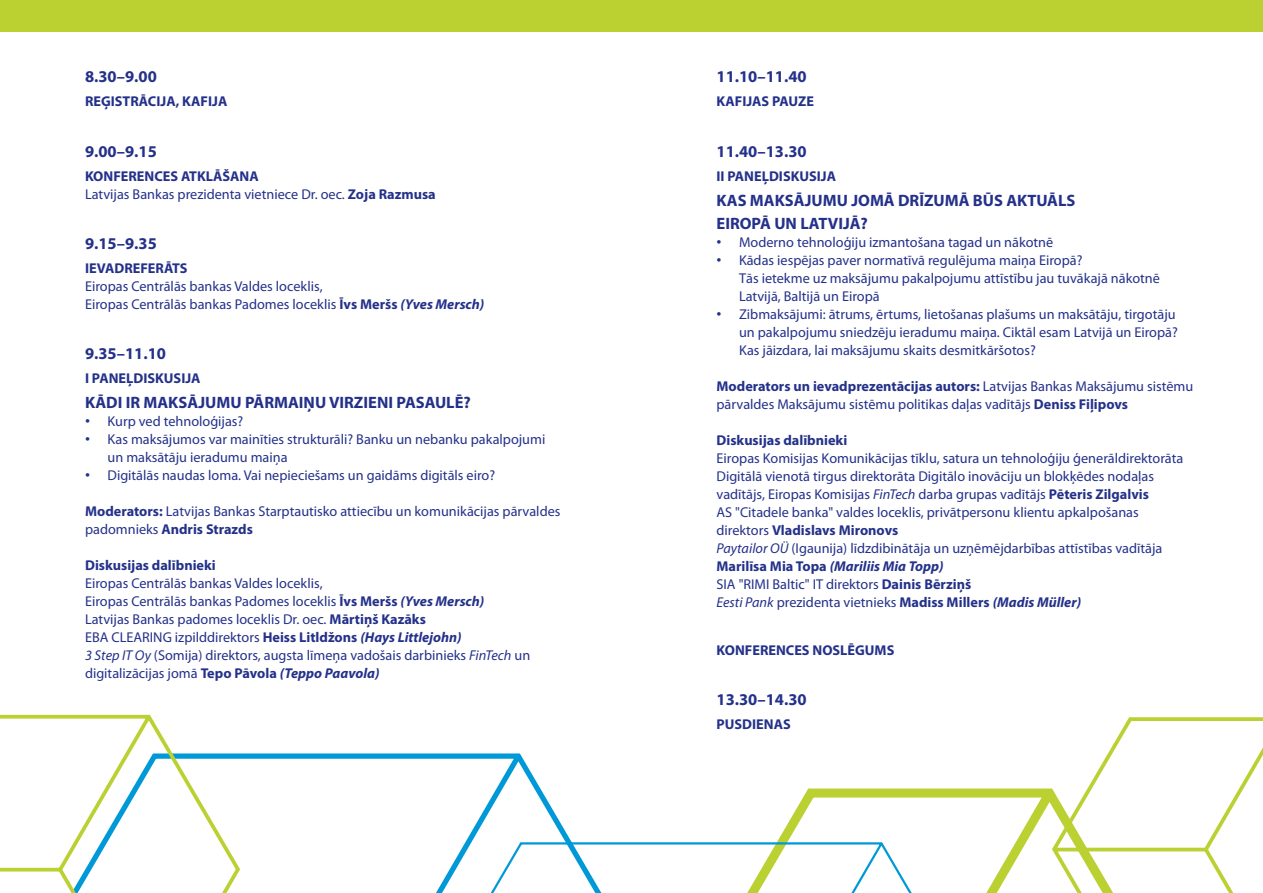
<style>
.page{position:relative;width:1263px;height:893px;background:#fff}
.page>*{position:absolute;margin:0;border:0;box-sizing:border-box;transform-origin:0 0}
.t1{font:700 16.5px/22.5px "Myriad Pro";color:#24318a}
.t2{font:14.25px/18px "Myriad Pro";color:#24318a}
.t3{font:700 14.25px "Myriad Pro";color:#24318a}
.s1{font-weight:700}
.s2{font-weight:700;font-style:italic}
.s3{font-family:"Arial"}
.s4{font-style:italic}
</style>
<div class="page">
<svg style="left:0;top:715px;width:1263px;height:178px"></svg>
<div style="left:0;top:0;width:1263px;height:31px;background:#bbd031"></div>
<p class="t1" style="left:85px;top:65px;width:73px">8.30–9.00</p>
<p class="t3" style="left:85px;top:92px;width:144px">REĢISTRĀCIJA, KAFIJA</p>
<p class="t1" style="left:85px;top:139px;width:73px">9.00–9.15</p>
<p class="t2" style="left:85px;top:167px;width:352px"><span class="s1">KONFERENCES ATKLĀŠANA<br></span>Latvijas Bankas prezidenta vietniece Dr. oec. <span class="s1">Zoja Razmusa</span></p>
<p class="t1" style="left:85px;top:231px;width:73px">9.15–9.35</p>
<p class="t3" style="left:85px;top:259px;width:104px">IEVADREFERĀTS</p>
<p class="t2" style="left:85px;top:277px;width:401px">Eiropas Centrālās bankas Valdes loceklis,<br>Eiropas Centrālās bankas Padomes loceklis <span class="s1">Īvs Meršs</span> <span class="s2">(Yves Mersch)</span></p>
<p class="t1" style="left:85px;top:341px;width:82px">9.35–11.10</p>
<p class="t3" style="left:85px;top:369px;width:117px">I PANEĻDISKUSIJA</p>
<p class="t1" style="left:85px;top:391px;width:387px">KĀDI IR MAKSĀJUMU PĀRMAIŅU VIRZIENI PASAULĒ?</p>
<p class="t2" style="left:85px;top:412px;width:160px"><span class="s3">•</span> Kurp ved tehnoloģijas?</p>
<p class="t2" style="left:108px;top:430px;width:439px;text-indent:-23px"><span class="s3">•</span> Kas maksājumos var mainīties strukturāli? Banku un nebanku pakalpojumi un maksātāju ieradumu maiņa</p>
<p class="t2" style="left:85px;top:466px;width:412px"><span class="s3">•</span> Digitālās naudas loma. Vai nepieciešams un gaidāms digitāls eiro?</p>
<p class="t2" style="left:85px;top:502px;width:477px"><span class="s1">Moderators:</span> Latvijas Bankas Starptautisko attiecību un komunikācijas pārvaldes padomnieks <span class="s1">Andris Strazds</span></p>
<p class="t3" style="left:85px;top:556px;width:132px">Diskusijas dalībnieki</p>
<p class="t2" style="left:85px;top:574px;width:447px">Eiropas Centrālās bankas Valdes loceklis,<br>Eiropas Centrālās bankas Padomes loceklis <span class="s1">Īvs Meršs</span> <span class="s2">(Yves Mersch)<br></span>Latvijas Bankas padomes loceklis Dr. oec. <span class="s1">Mārtiņš Kazāks<br></span>EBA CLEARING izpilddirektors <span class="s1">Heiss Litldžons</span> <span class="s2">(Hays Littlejohn)<br></span><span class="s4">3 Step IT Oy</span> (Somija) direktors, augsta līmeņa vadošais darbinieks <span class="s4">FinTech</span> un digitalizācijas jomā <span class="s1">Tepo Pāvola</span> <span class="s2">(Teppo Paavola)</span></p>
<p class="t1" style="left:716px;top:65px;width:92px">11.10–11.40</p>
<p class="t3" style="left:716px;top:92px;width:99px">KAFIJAS PAUZE</p>
<p class="t1" style="left:716px;top:139px;width:92px">11.40–13.30</p>
<p class="t3" style="left:716px;top:166px;width:121px">II PANEĻDISKUSIJA</p>
<p class="t1" style="left:716px;top:189px;width:360px">KAS MAKSĀJUMU JOMĀ DRĪZUMĀ BŪS AKTUĀLS<br>EIROPĀ UN LATVIJĀ?</p>
<p class="t2" style="left:716px;top:233px;width:338px"><span class="s3">•</span> Moderno tehnoloģiju izmantošana tagad un nākotnē</p>
<p class="t2" style="left:739px;top:251px;width:422px;text-indent:-23px"><span class="s3">•</span> Kādas iespējas paver normatīvā regulējuma maiņa Eiropā?<br>Tās ietekme uz maksājumu pakalpojumu attīstību jau tuvākajā nākotnē<br>Latvijā, Baltijā un Eiropā</p>
<p class="t2" style="left:739px;top:305px;width:440px;text-indent:-23px"><span class="s3">•</span> Zibmaksājumi: ātrums, ērtums, lietošanas plašums un maksātāju, tirgotāju un pakalpojumu sniedzēju ieradumu maiņa. Ciktāl esam Latvijā un Eiropā?<br>Kas jāizdara, lai maksājumu skaits desmitkāršotos?</p>
<p class="t2" style="left:716px;top:376px;width:478px"><span class="s1">Moderators un ievadprezentācijas autors:</span> Latvijas Bankas Maksājumu sistēmu pārvaldes Maksājumu sistēmu politikas daļas vadītājs <span class="s1">Deniss Fiļipovs</span></p>
<p class="t3" style="left:716px;top:430px;width:132px">Diskusijas dalībnieki</p>
<p class="t2" style="left:716px;top:448px;width:468px">Eiropas Komisijas Komunikācijas tīklu, satura un tehnoloģiju ģenerāldirektorāta Digitālā vienotā tirgus direktorāta Digitālo inovāciju un blokķēdes nodaļas vadītājs, Eiropas Komisijas <span class="s4">FinTech</span> darba grupas vadītājs <span class="s1">Pēteris Zilgalvis<br></span>AS "Citadele banka" valdes loceklis, privātpersonu klientu apkalpošanas direktors <span class="s1">Vladislavs Mironovs<br></span><span class="s4">Paytailor OÜ</span> (Igaunija) līdzdibinātāja un uzņēmējdarbības attīstības vadītāja <span class="s1">Marilīsa Mia Topa</span> <span class="s2">(Mariliis Mia Topp)<br></span>SIA "RIMI Baltic" IT direktors <span class="s1">Dainis Bērziņš<br></span><span class="s4">Eesti Pank</span> prezidenta vietnieks <span class="s1">Madiss Millers</span> <span class="s2">(Madis Müller)</span></p>
<p class="t3" style="left:716px;top:641px;width:179px">KONFERENCES NOSLĒGUMS</p>
<p class="t1" style="left:716px;top:688px;width:92px">13.30–14.30</p>
<p class="t3" style="left:716px;top:715px;width:76px">PUSDIENAS</p>
</div>
